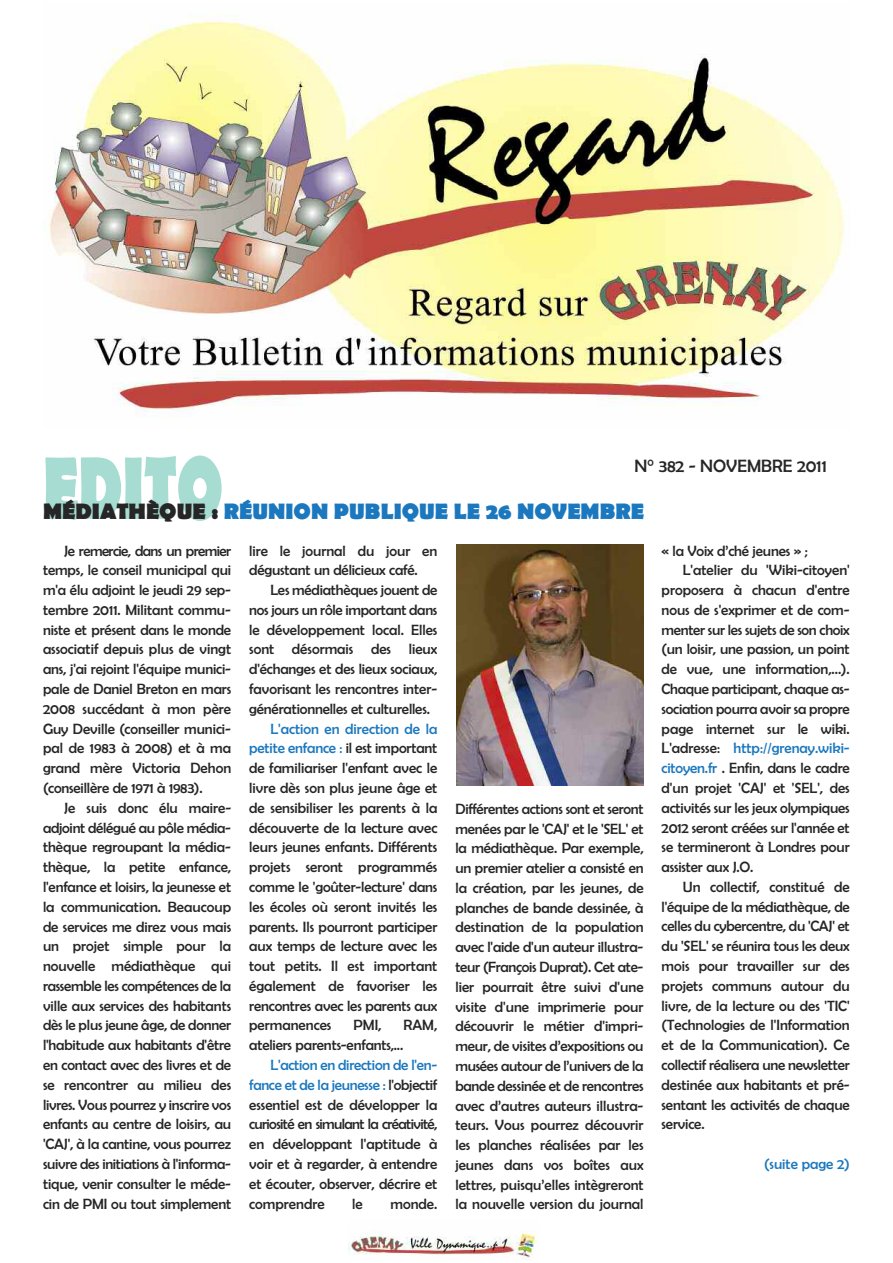
<style>
.page{position:relative;width:893px;height:1263px;background:#fff}
.page>*{position:absolute;margin:0;border:0;box-sizing:border-box;transform-origin:0 0}
.t1{font:700 22.5px "Berlin Sans FB";color:#1c78be}
.t2{font:18px "Berlin Sans FB";color:#272627}
.t3{font:15px/19.8px "Berlin Sans FB";letter-spacing:-.01em;color:#272627;text-align:justify}
.t4{font:15px "Berlin Sans FB";color:#1c78be}
.s1{color:#272627}
.s2{color:#1c78be}
</style>
<div class="page">
<img style="left:48px;top:16px;width:797px;height:401px">
<img style="left:348px;top:1231px;width:190px;height:29px">
<img style="left:456px;top:545px;width:188px;height:240px">
<svg style="left:45px;top:455px;width:177px;height:66px"></svg>
<p class="t2" style="left:634px;top:456px;width:194px">N° 382 - NOVEMBRE 2011</p>
<h1 class="t1" style="left:43px;top:498px;width:602px"><span class="s1">MÉDIATHÈQUE :</span> RÉUNION PUBLIQUE LE 26 NOVEMBRE</h1>
<p class="t3" style="left:43px;top:540px;width:190px;text-indent:21px">Je remercie, dans un premier temps, le conseil municipal qui m'a élu adjoint le jeudi 29 sep&shy;tembre 2011. Militant commu&shy;niste et présent dans le monde associatif depuis plus de vingt ans, j'ai rejoint l'équipe munici&shy;pale de Daniel Breton en mars 2008 succédant à mon père Guy Deville (conseiller munici&shy;pal de 1983 à 2008) et à ma grand mère Victoria Dehon (conseillère de 1971 à 1983).</p>
<p class="t3" style="left:43px;top:798px;width:190px;text-indent:21px">Je suis donc élu maire&shy;adjoint délégué au pôle média&shy;thèque regroupant la média&shy;thèque, la petite enfance, l'enfance et loisirs, la jeunesse et la communication. Beaucoup de services me direz vous mais un projet simple pour la nouvelle médiathèque qui rassemble les compétences de la ville aux services des habitants dès le plus jeune âge, de donner l'habitude aux habitants d'être en contact avec des livres et de se rencontrer au milieu des livres. Vous pourrez y inscrire vos enfants au centre de loisirs, au 'CAJ', à la cantine, vous pourrez suivre des initiations à l'informa&shy;tique, venir consulter le méde&shy;cin de PMI ou tout simplement</p>
<p class="t3" style="left:249px;top:540px;width:190px">lire le journal du jour en dégustant un délicieux café.</p>
<p class="t3" style="left:249px;top:580px;width:190px;text-indent:21px">Les médiathèques jouent de nos jours un rôle important dans le développement local. Elles sont désormais des lieux d'échanges et des lieux sociaux, favorisant les rencontres inter&shy;générationnelles et culturelles.</p>
<p class="t3" style="left:249px;top:718px;width:190px;text-indent:21px"><span class="s2">L'action en direction de la petite enfance :</span> il est important de familiariser l'enfant avec le livre dès son plus jeune âge et de sensibiliser les parents à la découverte de la lecture avec leurs jeunes enfants. Différents projets seront programmés comme le 'goûter-lecture' dans les écoles où seront invités les parents. Ils pourront participer aux temps de lecture avec les tout petits. Il est important également de favoriser les rencontres avec les parents aux permanences</p>
<p class="t3" style="left:353px;top:1015px;width:29px">PMI,</p>
<p class="t3" style="left:403px;top:1015px;width:35px">RAM,</p>
<p class="t3" style="left:249px;top:1035px;width:156px">ateliers parents-enfants,...</p>
<p class="t3" style="left:249px;top:1055px;width:190px;text-indent:21px"><span class="s2">L'action en direction de l'en&shy;fance et de la jeunesse :</span> l'objectif essentiel est de développer la curiosité en simulant la créativité, en développant l'aptitude à voir et à regarder, à entendre et écouter, observer, décrire et comprendre</p>
<p class="t3" style="left:352px;top:1193px;width:12px">le</p>
<p class="t3" style="left:390px;top:1193px;width:48px">monde.</p>
<p class="t3" style="left:455px;top:799px;width:190px">Différentes actions sont et seront menées par le 'CAJ' et le 'SEL' et la médiathèque. Par exemple, un premier atelier a consisté en la création, par les jeunes, de planches de bande dessinée, à destination de la population avec l'aide d'un auteur illustra&shy;teur (François Duprat). Cet ate&shy;lier pourrait être suivi d'une visite d'une imprimerie pour découvrir le métier d'impri&shy;meur, de visites d’expositions ou musées autour de l’univers de la bande dessinée et de rencontres avec d’autres auteurs illustra&shy;teurs. Vous pourrez découvrir les planches réalisées par les jeunes dans vos boîtes aux lettres, puisqu’elles intègreront la nouvelle version du journal</p>
<p class="t3" style="left:662px;top:540px;width:148px">« la Voix d’ché jeunes » ;</p>
<p class="t3" style="left:683px;top:560px;width:168px">L'atelier du 'Wiki-citoyen'</p>
<p class="t3" style="left:662px;top:580px;width:190px">proposera à chacun d'entre</p>
<p class="t3" style="left:662px;top:600px;width:190px">nous de s'exprimer et de com-</p>
<p class="t3" style="left:662px;top:620px;width:190px">menter sur les sujets de son choix</p>
<p class="t3" style="left:662px;top:639px;width:190px">(un loisir, une passion, un point</p>
<p class="t3" style="left:662px;top:659px;width:190px">de vue, une information,...).</p>
<p class="t3" style="left:662px;top:679px;width:190px">Chaque participant, chaque as-</p>
<p class="t3" style="left:662px;top:699px;width:190px">sociation pourra avoir sa propre</p>
<p class="t3" style="left:662px;top:718px;width:190px">page internet sur le wiki.</p>
<p class="t4" style="left:662px;top:739px;width:190px"><span class="s1">L'adresse:</span> http://grenay.wiki-</p>
<p class="t3" style="left:662px;top:758px;width:190px"><span class="s2">citoyen.fr</span> . Enfin, dans le cadre</p>
<p class="t3" style="left:662px;top:778px;width:190px">d'un projet 'CAJ' et 'SEL', des</p>
<p class="t3" style="left:662px;top:798px;width:190px">activités sur les jeux olympiques</p>
<p class="t3" style="left:662px;top:817px;width:190px">2012 seront créées sur l'année et</p>
<p class="t3" style="left:662px;top:837px;width:190px">se termineront à Londres pour</p>
<p class="t3" style="left:662px;top:857px;width:93px">assister aux J.O.</p>
<p class="t3" style="left:683px;top:877px;width:168px">Un collectif, constitué de</p>
<p class="t3" style="left:662px;top:897px;width:190px">l'équipe de la médiathèque, de</p>
<p class="t3" style="left:662px;top:916px;width:190px">celles du cybercentre, du 'CAJ' et</p>
<p class="t3" style="left:662px;top:936px;width:190px">du 'SEL' se réunira tous les deux</p>
<p class="t3" style="left:662px;top:956px;width:190px">mois pour travailler sur des</p>
<p class="t3" style="left:662px;top:976px;width:190px">projets communs autour du</p>
<p class="t3" style="left:662px;top:995px;width:190px">livre, de la lecture ou des 'TIC'</p>
<p class="t3" style="left:662px;top:1015px;width:190px">(Technologies de l'Information</p>
<p class="t3" style="left:662px;top:1035px;width:190px">et de la Communication). Ce</p>
<p class="t3" style="left:662px;top:1055px;width:190px">collectif réalisera une newsletter</p>
<p class="t3" style="left:662px;top:1075px;width:190px">destinée aux habitants et pré-</p>
<p class="t3" style="left:662px;top:1094px;width:190px">sentant les activités de chaque</p>
<p class="t3" style="left:662px;top:1114px;width:45px">service.</p>
<p class="t4" style="left:764px;top:1155px;width:87px">(suite page 2)</p>
</div>
